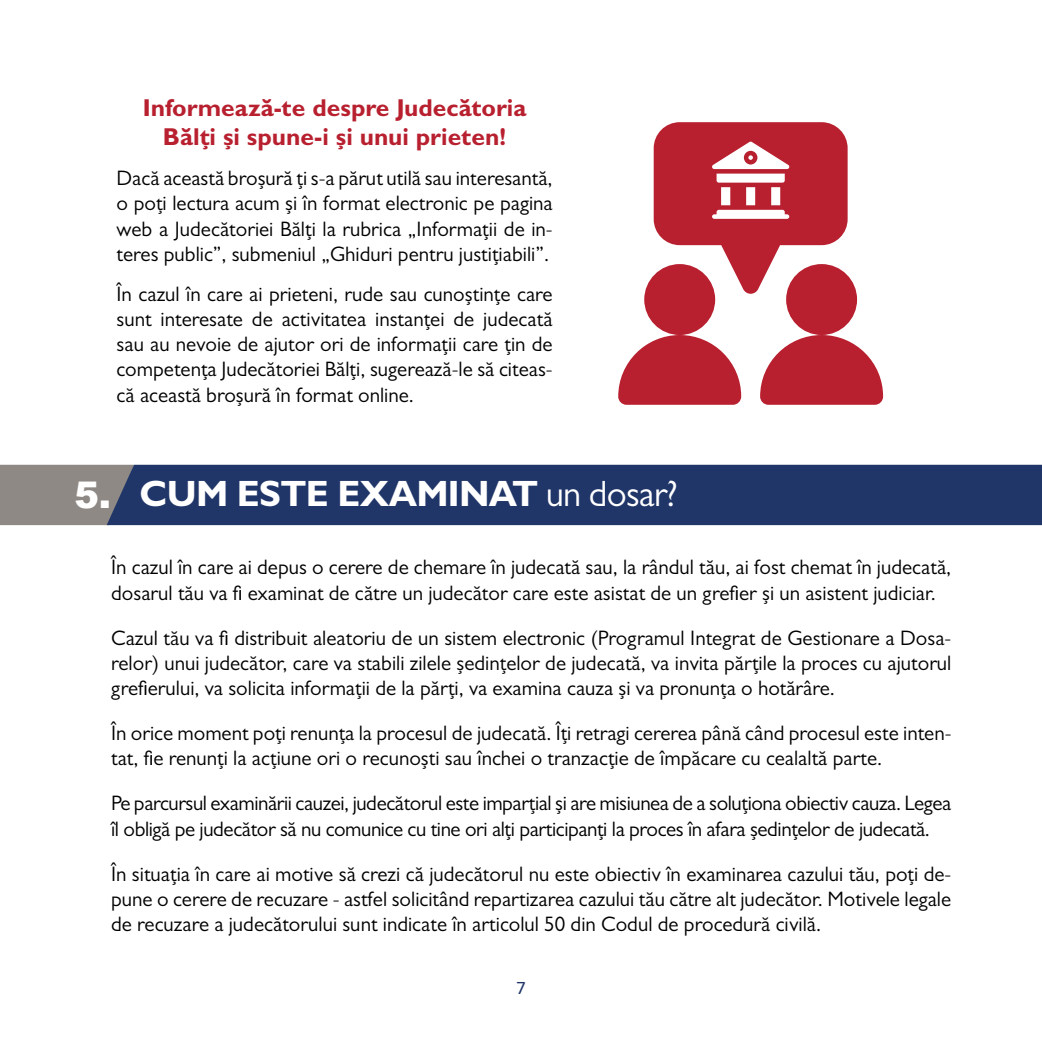
<style>
.page{position:relative;width:1042px;height:1042px;background:#fff}
.page>*{position:absolute;margin:0;border:0;box-sizing:border-box;transform-origin:0 0}
.t1{font:700 36.75px "Gill Sans";letter-spacing:-.02em;color:#fff}
.t2{font:700 24.5px/29.4px "Gill Sans";color:#b8202f;text-align:center}
.t3{font:21px/25.2px "Gill Sans";color:#000;text-align:justify}
.t4{font:21px/25.2px "Gill Sans";letter-spacing:-.02em;color:#000}
.t5{font:19.25px "Calibri";color:#203568}
.s1{font-family:"Arial";font-weight:900}
.s2{font-weight:400}
</style>
<div class="page">
<div style="left:0;top:465px;width:107px;height:60px;background:#8e8985"></div>
<div style="left:107px;top:465px;width:935px;height:60px;background:#203568"></div>
<svg style="left:618px;top:122px;width:265px;height:283px;fill:#b8202f"></svg>
<p class="t2" style="left:143px;top:92px;width:385px">Informează-te despre Judecătoria<br>Bălți și spune-i și unui prieten!</p>
<p class="t3" style="left:117px;top:165px;width:438px">Dacă această broșură ți s-a părut utilă sau interesantă, o poți lectura acum și în format electronic pe pagina web a Judecătoriei Bălți la rubrica „Informații de in&shy;teres public”, submeniul „Ghiduri pentru justițiabili”.</p>
<p class="t3" style="left:117px;top:281px;width:437px">În cazul în care ai prieteni, rude sau cunoștințe care sunt interesate de activitatea instanței de judecată sau au nevoie de ajutor ori de informații care țin de competența Judecătoriei Bălți, sugerează-le să citeas&shy;că această broșură în format online.</p>
<h1 class="t1" style="left:74px;top:471px;width:605px"><span class="s1">5.</span> CUM ESTE EXAMINAT <span class="s2">un dosar?</span></h1>
<p class="t3" style="left:111px;top:555px;width:841px">În cazul în care ai depus o cerere de chemare în judecată sau, la rândul tău, ai fost chemat în judecată, dosarul tău va fi examinat de către un judecător care este asistat de un grefier și un asistent judiciar.</p>
<p class="t3" style="left:111px;top:625px;width:842px">Cazul tău va fi distribuit aleatoriu de un sistem electronic (Programul Integrat de Gestionare a Dosa&shy;relor) unui judecător, care va stabili zilele ședințelor de judecată, va invita părțile la proces cu ajutorul grefierului, va solicita informații de la părți, va examina cauza și va pronunța o hotărâre.</p>
<p class="t3" style="left:111px;top:720px;width:842px">În orice moment poți renunța la procesul de judecată. Îți retragi cererea până când procesul este inten&shy;tat, fie renunți la acțiune ori o recunoști sau închei o tranzacție de împăcare cu cealaltă parte.</p>
<p class="t4" style="left:111px;top:791px;width:841px">Pe parcursul examinării cauzei, judecătorul este imparțial și are misiunea de a soluționa obiectiv cauza. Legea îl obligă pe judecător să nu comunice cu tine ori alți participanți la proces în afara ședințelor de judecată.</p>
<p class="t3" style="left:111px;top:861px;width:842px">În situația în care ai motive să crezi că judecătorul nu este obiectiv în examinarea cazului tău, poți de&shy;pune o cerere de recuzare - astfel solicitând repartizarea cazului tău către alt judecător. Motivele legale de recuzare a judecătorului sunt indicate în articolul 50 din Codul de procedură civilă.</p>
<p class="t5" style="left:516px;top:974px;width:11px">7</p>
</div>
